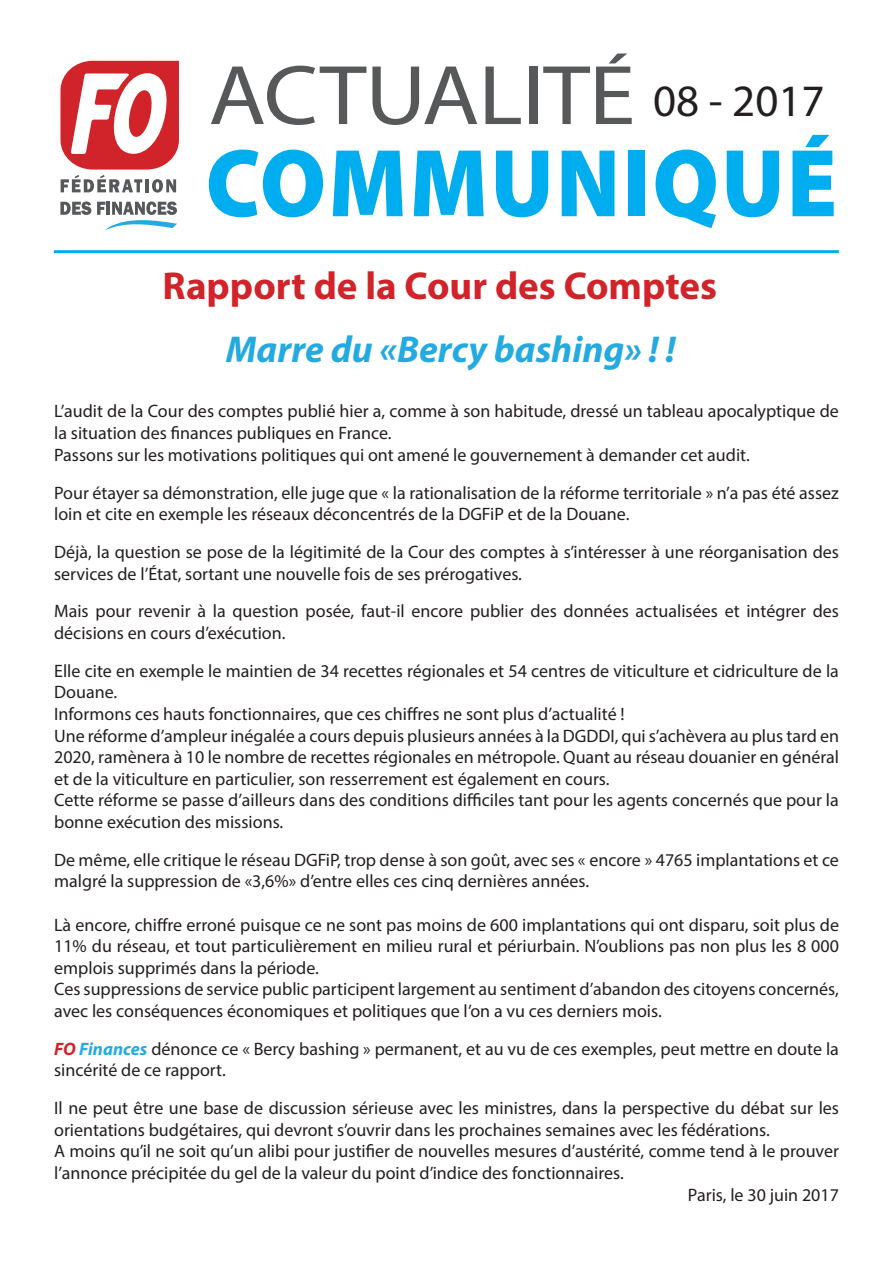
<style>
.page{position:relative;width:893px;height:1263px;background:#fff}
.page>*{position:absolute;margin:0;border:0;box-sizing:border-box;transform-origin:0 0}
.t1{font:45px "Myriad Pro";color:#231f20}
.t2{font:700 39px "Myriad Pro";color:#d1232a}
.t3{font:italic 700 37.5px "Myriad Pro";color:#24aae1}
.Sans_interligne{font:18px/21.6px "Myriad Pro";color:#231f20}
.s1{font-weight:700;font-style:italic;color:#d1232a}
.s2{font-weight:700;font-style:italic;color:#24aae1}
</style>
<div class="page">
<svg style="left:211px;top:66px;width:155px;height:59px"></svg>
<svg style="left:372px;top:67px;width:105px;height:58px"></svg>
<svg style="left:485px;top:67px;width:36px;height:57px"></svg>
<div style="left:529px;top:67px;width:8px;height:57px;background:#57585a"></div>
<svg style="left:543px;top:67px;width:47px;height:57px"></svg>
<svg style="left:596px;top:54px;width:36px;height:70px"></svg>
<svg style="left:209px;top:150px;width:114px;height:67px"></svg>
<svg style="left:333px;top:151px;width:70px;height:65px"></svg>
<svg style="left:414px;top:151px;width:70px;height:65px"></svg>
<svg style="left:496px;top:151px;width:52px;height:66px"></svg>
<svg style="left:562px;top:151px;width:52px;height:65px"></svg>
<div style="left:628px;top:151px;width:17px;height:65px;background:#00aeef"></div>
<svg style="left:656px;top:150px;width:60px;height:78px"></svg>
<svg style="left:727px;top:151px;width:52px;height:66px"></svg>
<svg style="left:792px;top:135px;width:42px;height:81px"></svg>
<hr style="left:54px;top:250px;width:785px;height:3px;background:#00aeef">
<svg style="left:60px;top:61px;width:119px;height:132px"></svg>
<svg style="left:60px;top:201px;width:31px;height:14px"></svg>
<svg style="left:97px;top:201px;width:80px;height:30px"></svg>
<p class="t1" style="left:653px;top:73px;width:173px">08 - 2017</p>
<p class="t2" style="left:163px;top:261px;width:556px">Rapport de la Cour des Comptes</p>
<p class="t3" style="left:226px;top:325px;width:451px">Marre du «Bercy bashing» ! !</p>
<p class="Sans_interligne" style="left:54px;top:400px;width:786px">L’audit de la Cour des comptes publié hier a, comme à son habitude, dressé un tableau apocalyptique de la situation des finances publiques en France.</p>
<p class="Sans_interligne" style="left:54px;top:444px;width:697px">Passons sur les motivations politiques qui ont amené le gouvernement à demander cet audit.</p>
<p class="Sans_interligne" style="left:54px;top:481px;width:786px">Pour étayer sa démonstration, elle juge que « la rationalisation de la réforme territoriale » n’a pas été assez loin et cite en exemple les réseaux déconcentrés de la DGFiP et de la Douane.</p>
<p class="Sans_interligne" style="left:54px;top:541px;width:786px">Déjà, la question se pose de la légitimité de la Cour des comptes à s’intéresser à une réorganisation des services de l’État, sortant une nouvelle fois de ses prérogatives.</p>
<p class="Sans_interligne" style="left:54px;top:600px;width:786px">Mais pour revenir à la question posée, faut-il encore publier des données actualisées et intégrer des décisions en cours d’exécution.</p>
<p class="Sans_interligne" style="left:54px;top:660px;width:786px">Elle cite en exemple le maintien de 34 recettes régionales et 54 centres de viticulture et cidriculture de la<br>Douane.</p>
<p class="Sans_interligne" style="left:54px;top:703px;width:572px">Informons ces hauts fonctionnaires, que ces chiffres ne sont plus d’actualité !</p>
<p class="Sans_interligne" style="left:54px;top:724px;width:786px;text-align:justify">Une réforme d’ampleur inégalée a cours depuis plusieurs années à la DGDDI, qui s’achèvera au plus tard en 2020, ramènera à 10 le nombre de recettes régionales en métropole. Quant au réseau douanier en général et de la viticulture en particulier, son resserrement est également en cours.</p>
<p class="Sans_interligne" style="left:54px;top:789px;width:786px">Cette réforme se passe d’ailleurs dans des conditions difficiles tant pour les agents concernés que pour la bonne exécution des missions.</p>
<p class="Sans_interligne" style="left:54px;top:849px;width:786px">De même, elle critique le réseau DGFiP, trop dense à son goût, avec ses « encore » 4765 implantations et ce malgré la suppression de «3,6%» d’entre elles ces cinq dernières années.</p>
<p class="Sans_interligne" style="left:54px;top:913px;width:786px;text-align:justify">Là encore, chiffre erroné puisque ce ne sont pas moins de 600 implantations qui ont disparu, soit plus de 11% du réseau, et tout particulièrement en milieu rural et périurbain. N’oublions pas non plus les 8 000 emplois supprimés dans la période.</p>
<p class="Sans_interligne" style="left:54px;top:978px;width:786px">Ces suppressions de service public participent largement au sentiment d’abandon des citoyens concernés, avec les conséquences économiques et politiques que l’on a vu ces derniers mois.</p>
<p class="Sans_interligne" style="left:54px;top:1038px;width:786px"><span class="s1">FO</span> <span class="s2">Finances</span> dénonce ce « Bercy bashing » permanent, et au vu de ces exemples, peut mettre en doute la sincérité de ce rapport.</p>
<p class="Sans_interligne" style="left:54px;top:1097px;width:786px">Il ne peut être une base de discussion sérieuse avec les ministres, dans la perspective du débat sur les orientations budgétaires, qui devront s’ouvrir dans les prochaines semaines avec les fédérations.</p>
<p class="Sans_interligne" style="left:54px;top:1140px;width:786px">A moins qu’il ne soit qu’un alibi pour justifier de nouvelles mesures d’austérité, comme tend à le prouver l’annonce précipitée du gel de la valeur du point d’indice des fonctionnaires.</p>
<p class="Sans_interligne" style="left:688px;top:1183px;width:153px">Paris, le 30 juin 2017</p>
</div>
